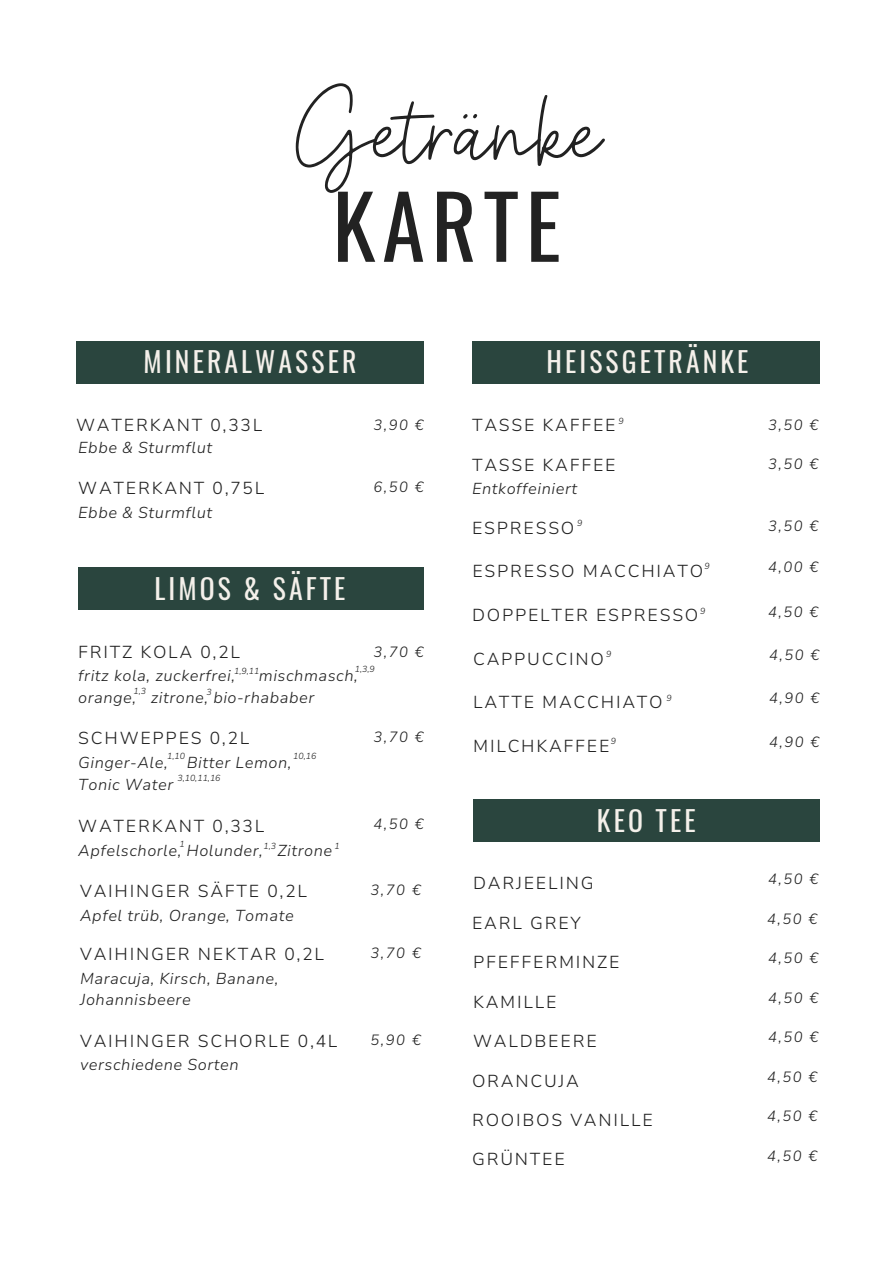
<style>
.page{position:relative;width:894px;height:1264px;background:#fff}
.page>*{position:absolute;margin:0;border:0;box-sizing:border-box;transform-origin:0 0}
.t1{font:90px "Olamitte";color:#222}
.t2{font:86.55px "Oswald";letter-spacing:.08em;color:#222}
.t3{font:27.6px "Oswald";letter-spacing:.11em;color:#f4f0ea}
.t4{font:300 17.25px "Nunito Sans 10 pt";letter-spacing:.1em;color:#222}
.t5{font:italic 300 15.75px/21.3px "Nunito Sans 10 pt";letter-spacing:.03em;color:#222}
.t6{font:italic 300 14.85px "Nunito Sans 10 pt";letter-spacing:.1em;color:#222}
.t7{font:italic 300 8.85px "Nunito Sans 10 pt";color:#222}
</style>
<div class="page">
<div style="left:78px;top:567px;width:345px;height:43px;background:#2a453e"></div>
<div style="left:473px;top:799px;width:346px;height:42px;background:#2a453e"></div>
<div style="left:76px;top:340px;width:347px;height:43px;background:#2a453e"></div>
<div style="left:472px;top:340px;width:347px;height:43px;background:#2a453e"></div>
<h1 class="t1" style="left:291px;top:69px;width:312px">Getränke</h1>
<h2 class="t2" style="left:332px;top:158px;width:230px">KARTE</h2>
<h6 class="t3" style="left:144px;top:340px;width:214px">MINERALWASSER</h6>
<h3 class="t3" style="left:546px;top:340px;width:203px">HEISSGETRÄNKE</h3>
<h3 class="t4" style="left:76px;top:413px;width:187px">WATERKANT 0,33L</h3>
<h4 class="t5" style="left:78px;top:437px;width:135px">Ebbe &amp; Sturmflut</h4>
<h6 class="t4" style="left:78px;top:477px;width:187px">WATERKANT 0,75L</h6>
<h5 class="t5" style="left:78px;top:502px;width:135px">Ebbe &amp; Sturmflut</h5>
<h5 class="t3" style="left:154px;top:567px;width:192px">LIMOS &amp; SÄFTE</h5>
<h4 class="t6" style="left:373px;top:415px;width:52px">3,90 €</h4>
<h6 class="t6" style="left:373px;top:477px;width:52px">6,50 €</h6>
<h3 class="t4" style="left:78px;top:640px;width:163px">FRITZ KOLA 0,2L</h3>
<h4 class="t5" style="left:78px;top:665px;width:158px">fritz kola, zuckerfrei,</h4>
<h5 class="t6" style="left:373px;top:642px;width:52px">3,70 €</h5>
<h6 class="t7" style="left:234px;top:665px;width:27px">1,9,11</h6>
<h6 class="t7" style="left:354px;top:662px;width:21px">1,3,9</h6>
<h4 class="t5" style="left:78px;top:665px;width:281px;text-indent:180px">mischmasch, orange, zitrone, bio-rhababer</h4>
<h6 class="t4" style="left:78px;top:727px;width:173px">SCHWEPPES 0,2L</h6>
<p class="t5" style="left:78px;top:752px;width:215px">Ginger-Ale, Bitter Lemon,<br>Tonic Water</p>
<h6 class="t7" style="left:133px;top:685px;width:14px">1,3</h6>
<h6 class="t7" style="left:206px;top:686px;width:7px">3</h6>
<p class="t6" style="left:373px;top:727px;width:52px">3,70 €</p>
<h6 class="t7" style="left:167px;top:750px;width:19px">1,10</h6>
<h6 class="t7" style="left:293px;top:750px;width:25px">10,16</h6>
<h6 class="t7" style="left:177px;top:772px;width:45px">3,10,11,16</h6>
<p class="t4" style="left:78px;top:814px;width:187px">WATERKANT 0,33L</p>
<p class="t5" style="left:78px;top:840px;width:255px">Apfelschorle, Holunder, Zitrone</p>
<h4 class="t7" style="left:179px;top:837px;width:7px">1</h4>
<h4 class="t7" style="left:263px;top:840px;width:14px">1,3</h4>
<h4 class="t7" style="left:334px;top:840px;width:7px">1</h4>
<h4 class="t6" style="left:373px;top:814px;width:52px">4,50 €</h4>
<h6 class="t4" style="left:80px;top:879px;width:228px">VAIHINGER SÄFTE 0,2L</h6>
<h5 class="t5" style="left:80px;top:905px;width:215px">Apfel trüb, Orange, Tomate</h5>
<h4 class="t6" style="left:370px;top:880px;width:52px">3,70 €</h4>
<h6 class="t4" style="left:80px;top:942px;width:245px">VAIHINGER NEKTAR 0,2L</h6>
<h5 class="t5" style="left:80px;top:968px;width:200px">Maracuja, Kirsch, Banane,<br>Johannisbeere</h5>
<h4 class="t6" style="left:370px;top:943px;width:52px">3,70 €</h4>
<h6 class="t4" style="left:80px;top:1029px;width:259px">VAIHINGER SCHORLE 0,4L</h6>
<h5 class="t5" style="left:80px;top:1054px;width:160px">verschiedene Sorten</h5>
<h4 class="t6" style="left:370px;top:1029px;width:52px">5,90 €</h4>
<h6 class="t7" style="left:618px;top:415px;width:7px">9</h6>
<h6 class="t4" style="left:472px;top:413px;width:145px">TASSE KAFFEE</h6>
<p class="t4" style="left:472px;top:453px;width:145px">TASSE KAFFEE</p>
<p class="t5" style="left:472px;top:478px;width:107px">Entkoffeiniert</p>
<h5 class="t6" style="left:767px;top:415px;width:52px">3,50 €</h5>
<p class="t6" style="left:767px;top:453px;width:52px">3,50 €</p>
<h3 class="t7" style="left:577px;top:516px;width:7px">9</h3>
<h4 class="t4" style="left:472px;top:516px;width:104px">ESPRESSO</h4>
<h6 class="t6" style="left:767px;top:515px;width:52px">3,50 €</h6>
<p class="t4" style="left:472px;top:559px;width:232px">ESPRESSO MACCHIATO</p>
<h5 class="t6" style="left:767px;top:557px;width:52px">4,00 €</h5>
<p class="t4" style="left:472px;top:604px;width:228px">DOPPELTER ESPRESSO</p>
<p class="t6" style="left:767px;top:601px;width:52px">4,50 €</p>
<h4 class="t7" style="left:704px;top:560px;width:7px">9</h4>
<h4 class="t7" style="left:699px;top:605px;width:7px">9</h4>
<p class="t4" style="left:473px;top:647px;width:132px">CAPPUCCINO</p>
<h6 class="t6" style="left:768px;top:645px;width:52px">4,50 €</h6>
<h4 class="t4" style="left:473px;top:690px;width:191px">LATTE MACCHIATO</h4>
<h6 class="t6" style="left:768px;top:688px;width:52px">4,90 €</h6>
<h5 class="t4" style="left:473px;top:734px;width:138px">MILCHKAFFEE</h5>
<h4 class="t6" style="left:768px;top:731px;width:52px">4,90 €</h4>
<h4 class="t7" style="left:606px;top:648px;width:7px">9</h4>
<h4 class="t7" style="left:666px;top:691px;width:7px">9</h4>
<h4 class="t7" style="left:610px;top:735px;width:7px">9</h4>
<h4 class="t3" style="left:596px;top:798px;width:100px">KEO TEE</h4>
<p class="t4" style="left:473px;top:871px;width:122px">DARJEELING</p>
<h6 class="t6" style="left:767px;top:869px;width:52px">4,50 €</h6>
<h6 class="t4" style="left:472px;top:911px;width:110px">EARL GREY</h6>
<h4 class="t6" style="left:766px;top:908px;width:52px">4,50 €</h4>
<p class="t4" style="left:473px;top:950px;width:148px">PFEFFERMINZE</p>
<h6 class="t6" style="left:767px;top:948px;width:52px">4,50 €</h6>
<h4 class="t4" style="left:473px;top:990px;width:85px">KAMILLE</h4>
<p class="t6" style="left:767px;top:987px;width:52px">4,50 €</p>
<h4 class="t4" style="left:473px;top:1029px;width:125px">WALDBEERE</h4>
<p class="t6" style="left:767px;top:1027px;width:52px">4,50 €</p>
<h6 class="t4" style="left:472px;top:1069px;width:108px">ORANCUJA</h6>
<h4 class="t6" style="left:766px;top:1066px;width:52px">4,50 €</h4>
<p class="t4" style="left:472px;top:1108px;width:182px">ROOIBOS VANILLE</p>
<h6 class="t6" style="left:766px;top:1106px;width:52px">4,50 €</h6>
<h4 class="t4" style="left:472px;top:1147px;width:94px">GRÜNTEE</h4>
<p class="t6" style="left:766px;top:1145px;width:52px">4,50 €</p>
</div>
